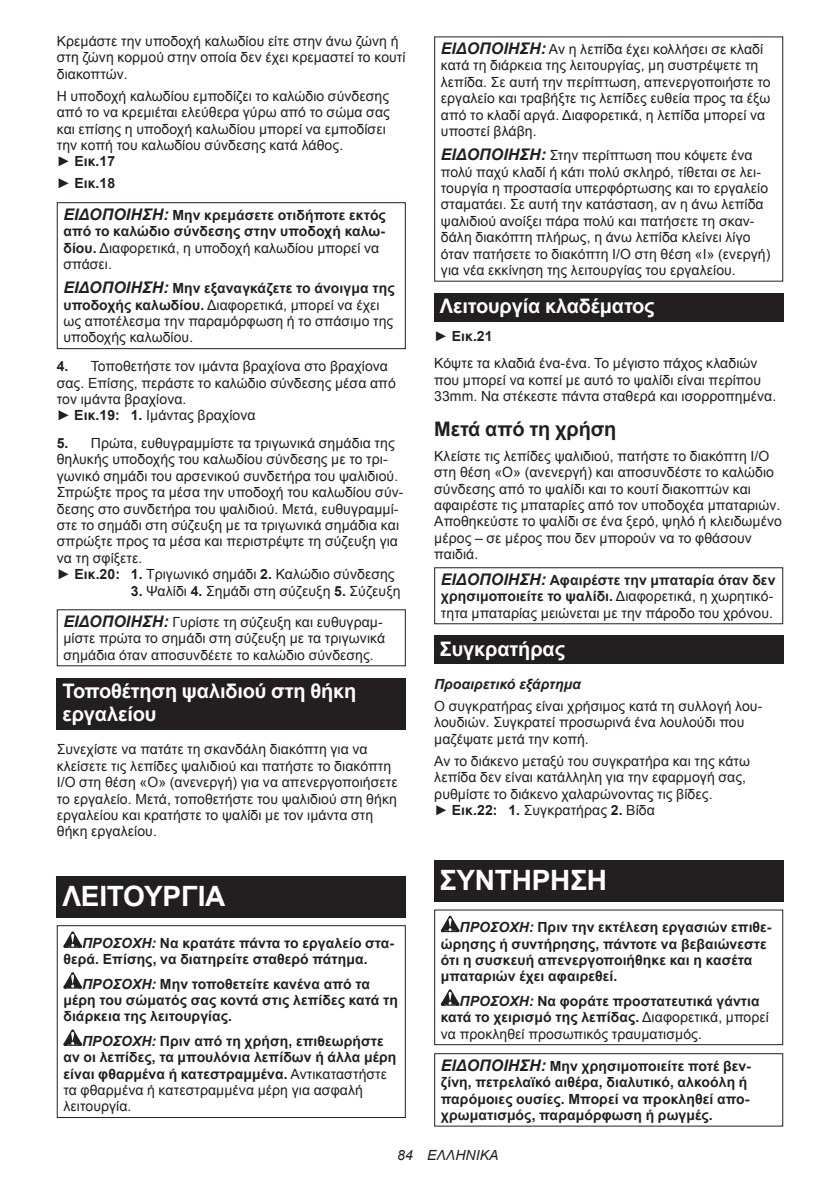
<style>
.page{position:relative;width:840px;height:1191px;background:#fff}
.page>*{position:absolute;margin:0;border:0;box-sizing:border-box;transform-origin:0 0}
.t1{font:700 28px "Arial";letter-spacing:-.01em;color:#fff}
.t2{font:700 20px/23.4px "Arial";letter-spacing:-.01em;color:#fff}
.t3{font:700 20px "Arial";letter-spacing:-.01em;color:#231f20}
.t4{font:14px/16.4px "Arial";letter-spacing:.005em;color:#231f20}
.t5{font:700 14px/16.4px "Arial";letter-spacing:.005em;color:#231f20}
.t6{font:italic 700 14px "Arial";letter-spacing:.005em;color:#231f20}
.t7{font:italic 14px "Arial";letter-spacing:.005em;color:#231f20}
.s1{font-weight:700}
.s2{font-weight:400}
.s3{font-style:italic;font-size:16px}
.s4{font-weight:700;font-style:italic;font-size:16px}
.s5{font-style:italic}
</style>
<div class="page">
<div style="left:57px;top:202px;width:348px;height:147px;border:1px solid #231f20"></div>
<div style="left:57px;top:677px;width:348px;height:52px;background:#231f20"></div>
<div style="left:57px;top:876px;width:348px;height:41px;background:#231f20"></div>
<svg style="left:63px;top:931px;width:19px;height:16px"></svg>
<svg style="left:63px;top:972px;width:19px;height:16px"></svg>
<svg style="left:63px;top:1029px;width:19px;height:16px"></svg>
<div style="left:57px;top:925px;width:348px;height:193px;border:1px solid #231f20"></div>
<div style="left:434px;top:293px;width:348px;height:28px;background:#231f20"></div>
<div style="left:434px;top:567px;width:348px;height:57px;border:1px solid #231f20"></div>
<div style="left:434px;top:635px;width:348px;height:29px;background:#231f20"></div>
<div style="left:434px;top:860px;width:348px;height:41px;background:#231f20"></div>
<svg style="left:440px;top:915px;width:19px;height:17px"></svg>
<svg style="left:440px;top:989px;width:19px;height:16px"></svg>
<div style="left:434px;top:909px;width:348px;height:136px;border:1px solid #231f20"></div>
<div style="left:434px;top:1053px;width:348px;height:73px;border:1px solid #231f20"></div>
<p class="t4" style="left:57px;top:33px;width:350px">Κρεμάστε την υποδοχή καλωδίου είτε στην άνω ζώνη ή στη ζώνη κορμού στην οποία δεν έχει κρεμαστεί το κουτί διακοπτών.</p>
<p class="t4" style="left:57px;top:88px;width:334px">Η υποδοχή καλωδίου εμποδίζει το καλώδιο σύνδεσης από το να κρεμιέται ελεύθερα γύρω από το σώμα σας και επίσης η υποδοχή καλωδίου μπορεί να εμποδίσει την κοπή του καλωδίου σύνδεσης κατά λάθος.<br>► <span class="s1">Εικ.17</span></p>
<p class="t5" style="left:57px;top:176px;width:60px"><span class="s2">►</span> Εικ.18</p>
<p class="t5" style="left:63px;top:207px;width:324px"><span class="s3">ΕΙΔΟΠΟΙΗΣΗ:</span> Μην κρεμάσετε οτιδήποτε εκτός από το καλώδιο σύνδεσης στην υποδοχή καλω&shy;δίου. <span class="s2">Διαφορετικά, η υποδοχή καλωδίου μπορεί να σπάσει.</span></p>
<p class="t4" style="left:63px;top:280px;width:332px"><span class="s4">ΕΙΔΟΠΟΙΗΣΗ:</span> <span class="s1">Μην εξαναγκάζετε το άνοιγμα της υποδοχής καλωδίου.</span> Διαφορετικά, μπορεί να έχει ως αποτέλεσμα την παραμόρφωση ή το σπάσιμο της υποδοχής καλωδίου.</p>
<p class="t4" style="left:57px;top:358px;width:340px"><span class="s1">4.</span> Τοποθετήστε τον ιμάντα βραχίονα στο βραχίονα σας. Επίσης, περάστε το καλώδιο σύνδεσης μέσα από τον ιμάντα βραχίονα.<br>► <span class="s1">Εικ.19: 1.</span> Ιμάντας βραχίονα</p>
<p class="t4" style="left:57px;top:435px;width:348px"><span class="s1">5.</span> Πρώτα, ευθυγραμμίστε τα τριγωνικά σημάδια της θηλυκής υποδοχής του καλωδίου σύνδεσης με το τρι&shy;γωνικό σημάδι του αρσενικού συνδετήρα του ψαλιδιού.<br>Σπρώξτε προς τα μέσα την υποδοχή του καλωδίου σύν&shy;δεσης στο συνδετήρα του ψαλιδιού. Μετά, ευθυγραμμί&shy;στε το σημάδι στη σύζευξη με τα τριγωνικά σημάδια και σπρώξτε προς τα μέσα και περιστρέψτε τη σύζευξη για να τη σφίξετε.<br>► <span class="s1">Εικ.20: 1.</span> Τριγωνικό σημάδι <span class="s1">2.</span> Καλώδιο σύνδεσης</p>
<p class="t4" style="left:131px;top:582px;width:271px"><span class="s1">3.</span> Ψαλίδι <span class="s1">4.</span> Σημάδι στη σύζευξη <span class="s1">5.</span> Σύζευξη</p>
<p class="t4" style="left:63px;top:614px;width:323px"><span class="s4">ΕΙΔΟΠΟΙΗΣΗ:</span> Γυρίστε τη σύζευξη και ευθυγραμ&shy;μίστε πρώτα το σημάδι στη σύζευξη με τα τριγωνικά σημάδια όταν αποσυνδέετε το καλώδιο σύνδεσης.</p>
<h2 class="t2" style="left:62px;top:679px;width:295px">Τοποθέτηση ψαλιδιού στη θήκη εργαλείου</h2>
<p class="t4" style="left:57px;top:741px;width:342px">Συνεχίστε να πατάτε τη σκανδάλη διακόπτη για να κλείσετε τις λεπίδες ψαλιδιού και πατήστε το διακόπτη I/O στη θέση «O» (ανενεργή) για να απενεργοποιήσετε το εργαλείο. Μετά, τοποθετήστε του ψαλιδιού στη θήκη εργαλείου και κρατήστε το ψαλίδι με τον ιμάντα στη θήκη εργαλείου.</p>
<h1 class="t1" style="left:62px;top:877px;width:164px">ΛΕΙΤΟΥΡΓΙΑ</h1>
<p class="t5" style="left:63px;top:935px;width:332px;text-indent:19px"><span class="s5">ΠΡΟΣΟΧΗ:</span> Να κρατάτε πάντα το εργαλείο στα&shy;θερά. Επίσης, να διατηρείτε σταθερό πάτημα.</p>
<p class="t5" style="left:63px;top:976px;width:336px;text-indent:19px"><span class="s5">ΠΡΟΣΟΧΗ:</span> Μην τοποθετείτε κανένα από τα μέρη του σώματός σας κοντά στις λεπίδες κατά τη διάρκεια της λειτουργίας.</p>
<p class="t5" style="left:63px;top:1033px;width:334px;text-indent:19px"><span class="s5">ΠΡΟΣΟΧΗ:</span> Πριν από τη χρήση, επιθεωρήστε αν οι λεπίδες, τα μπουλόνια λεπίδων ή άλλα μέρη είναι φθαρμένα ή κατεστραμμένα. <span class="s2">Αντικαταστήστε τα φθαρμένα ή κατεστραμμένα μέρη για ασφαλή λειτουργία.</span></p>
<p class="t4" style="left:440px;top:41px;width:331px"><span class="s4">ΕΙΔΟΠΟΙΗΣΗ:</span> Αν η λεπίδα έχει κολλήσει σε κλαδί κατά τη διάρκεια της λειτουργίας, μη συστρέψετε τη λεπίδα. Σε αυτή την περίπτωση, απενεργοποιήστε το εργαλείο και τραβήξτε τις λεπίδες ευθεία προς τα έξω από το κλαδί αργά. Διαφορετικά, η λεπίδα μπορεί να υποστεί βλάβη.</p>
<p class="t4" style="left:440px;top:147px;width:331px"><span class="s4">ΕΙΔΟΠΟΙΗΣΗ:</span> Στην περίπτωση που κόψετε ένα πολύ παχύ κλαδί ή κάτι πολύ σκληρό, τίθεται σε λει&shy;τουργία η προστασία υπερφόρτωσης και το εργαλείο σταματάει. Σε αυτή την κατάσταση, αν η άνω λεπίδα ψαλιδιού ανοίξει πάρα πολύ και πατήσετε τη σκαν&shy;δάλη διακόπτη πλήρως, η άνω λεπίδα κλείνει λίγο όταν πατήσετε το διακόπτη I/O στη θέση «I» (ενεργή) για νέα εκκίνηση της λειτουργίας του εργαλείου.</p>
<h2 class="t2" style="left:439px;top:295px;width:216px">Λειτουργία κλαδέματος</h2>
<p class="t4" style="left:434px;top:322px;width:325px;line-height:27.8px">► <span class="s1">Εικ.21<br></span>Κόψτε τα κλαδιά ένα-ένα. Το μέγιστο πάχος κλαδιών</p>
<p class="t4" style="left:434px;top:372px;width:343px">που μπορεί να κοπεί με αυτό το ψαλίδι είναι περίπου<br>33mm. Να στέκεστε πάντα σταθερά και ισορροπημένα.</p>
<h2 class="t3" style="left:434px;top:415px;width:184px">Μετά από τη χρήση</h2>
<p class="t4" style="left:434px;top:448px;width:349px">Κλείστε τις λεπίδες ψαλιδιού, πατήστε το διακόπτη I/O στη θέση «O» (ανενεργή) και αποσυνδέστε το καλώδιο σύνδεσης από το ψαλίδι και το κουτί διακοπτών και αφαιρέστε τις μπαταρίες από τον υποδοχέα μπαταριών.<br>Αποθηκεύστε το ψαλίδι σε ένα ξερό, ψηλό ή κλειδωμένο μέρος – σε μέρος που δεν μπορούν να το φθάσουν παιδιά.</p>
<p class="t4" style="left:440px;top:572px;width:336px"><span class="s4">ΕΙΔΟΠΟΙΗΣΗ:</span> <span class="s1">Αφαιρέστε την μπαταρία όταν δεν χρησιμοποιείτε το ψαλίδι.</span> Διαφορετικά, η χωρητικό&shy;τητα μπαταρίας μειώνεται με την πάροδο του χρόνου.</p>
<h2 class="t2" style="left:439px;top:637px;width:127px">Συγκρατήρας</h2>
<p class="t6" style="left:434px;top:675px;width:148px">Προαιρετικό εξάρτημα</p>
<p class="t4" style="left:434px;top:698px;width:329px">Ο συγκρατήρας είναι χρήσιμος κατά τη συλλογή λου&shy;λουδιών. Συγκρατεί προσωρινά ένα λουλούδι που μαζέψατε μετά την κοπή.</p>
<p class="t4" style="left:434px;top:753px;width:317px">Αν το διάκενο μεταξύ του συγκρατήρα και της κάτω λεπίδα δεν είναι κατάλληλη για την εφαρμογή σας, ρυθμίστε το διάκενο χαλαρώνοντας τις βίδες.<br>► <span class="s1">Εικ.22: 1.</span> Συγκρατήρας <span class="s1">2.</span> Βίδα</p>
<h1 class="t1" style="left:439px;top:861px;width:169px">ΣΥΝΤΗΡΗΣΗ</h1>
<p class="t5" style="left:440px;top:919px;width:332px;text-indent:19px"><span class="s5">ΠΡΟΣΟΧΗ:</span> Πριν την εκτέλεση εργασιών επιθε&shy;ώρησης ή συντήρησης, πάντοτε να βεβαιώνεστε ότι η συσκευή απενεργοποιήθηκε και η κασέτα μπαταριών έχει αφαιρεθεί.</p>
<p class="t5" style="left:440px;top:993px;width:329px;text-indent:19px"><span class="s5">ΠΡΟΣΟΧΗ:</span> Να φοράτε προστατευτικά γάντια κατά το χειρισμό της λεπίδας. <span class="s2">Διαφορετικά, μπορεί να προκληθεί προσωπικός τραυματισμός.</span></p>
<p class="t5" style="left:440px;top:1058px;width:311px"><span class="s3">ΕΙΔΟΠΟΙΗΣΗ:</span> Μην χρησιμοποιείτε ποτέ βεν&shy;ζίνη, πετρελαϊκό αιθέρα, διαλυτικό, αλκοόλη ή παρόμοιες ουσίες. Μπορεί να προκληθεί απο&shy;χρωματισμός, παραμόρφωση ή ρωγμές.</p>
<p class="t7" style="left:397px;top:1146px;width:103px">84 ΕΛΛΗΝΙΚΑ</p>
</div>
